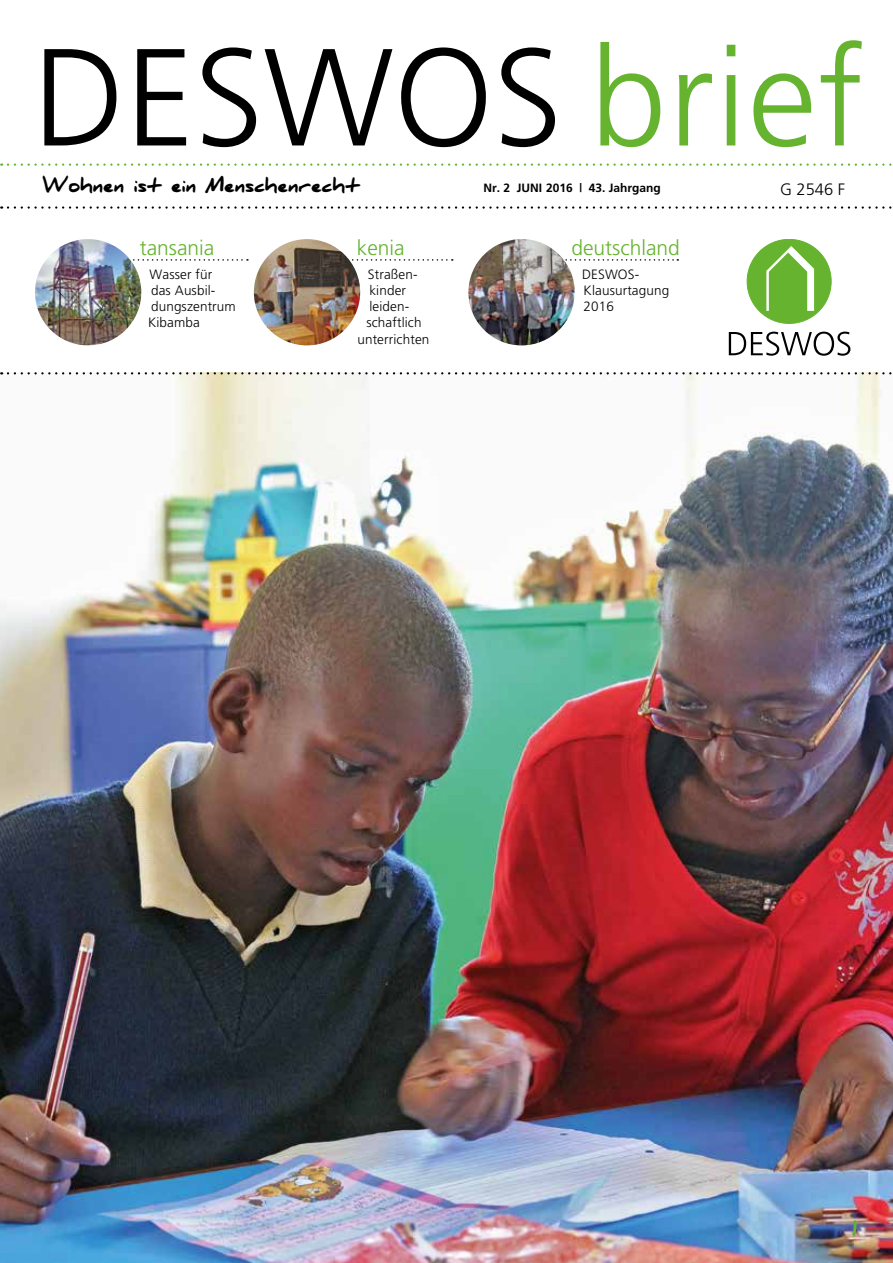
<style>
.page{position:relative;width:893px;height:1263px;background:#fff}
.page>*{position:absolute;margin:0;border:0;box-sizing:border-box;transform-origin:0 0}
.t1{font:300 138px "Frutiger";color:#000}
.t2{font:300 21px "Frutiger";color:#65b32e}
.t3{font:900 18px "Daniel";color:#000}
.t4{font:900 18px "Daniel";color:#65b32e}
.t5{font:300 16.5px "Frutiger";color:#000}
.t6{font:300 13.5px/16.2px "Frutiger";letter-spacing:.01em;color:#000}
.t7{font:700 12px "Frutiger";color:#000}
.s1{color:#65b32e}
</style>
<div class="page">
<img style="left:0;top:372px;width:893px;height:891px">
<svg style="left:565px;top:259px;width:113px;height:2px"></svg>
<svg style="left:352px;top:259px;width:101px;height:2px"></svg>
<svg style="left:130px;top:259px;width:118px;height:2px"></svg>
<svg style="left:8px;top:372px;width:885px;height:2px"></svg>
<svg style="left:8px;top:206px;width:884px;height:3px"></svg>
<svg style="left:8px;top:163px;width:884px;height:3px"></svg>
<div style="left:747px;top:239px;width:84px;height:84px;background:#65b32e;border-radius:50%"></div>
<svg style="left:766px;top:246px;width:48px;height:65px"></svg>
<svg style="left:729px;top:332px;width:121px;height:24px"></svg>
<img style="left:254px;top:239px;width:106px;height:106px;border-radius:53px">
<img style="left:468px;top:239px;width:107px;height:106px;border-radius:53px">
<img style="left:35px;top:239px;width:106px;height:106px;border-radius:53px">
<h1 class="t1" style="left:33px;top:20px;width:832px">DESWOS <span class="s1">brief</span></h1>
<h3 class="t3" style="left:43px;top:176px;width:319px">Wohnen ist ein Menschenrecht</h3>
<p class="t7" style="left:484px;top:181px;width:179px">Nr. 2 JUNI 2016 | 43. Jahrgang</p>
<p class="t5" style="left:780px;top:180px;width:67px">G 2546 F</p>
<h2 class="t2" style="left:140px;top:235px;width:76px">tansania</h2>
<h2 class="t2" style="left:357px;top:235px;width:49px">kenia</h2>
<h2 class="t2" style="left:571px;top:235px;width:110px">deutschland</h2>
<p class="t6" style="left:148px;top:266px;width:89px">Wasser für<br>das Ausbil&shy;dungszentrum<br>Kibamba</p>
<p class="t6" style="left:368px;top:266px;width:51px">Straßen-</p>
<p class="t6" style="left:369px;top:282px;width:38px">kinder</p>
<p class="t6" style="left:369px;top:298px;width:40px">leiden-</p>
<p class="t6" style="left:366px;top:315px;width:57px">schaftlich</p>
<p class="t6" style="left:357px;top:331px;width:73px">unterrichten</p>
<p class="t6" style="left:582px;top:266px;width:89px">DESWOS-<br>Klausurtagung<br>2016</p>
<h3 class="t4" style="left:852px;top:1219px;width:7px">1</h3>
</div>
